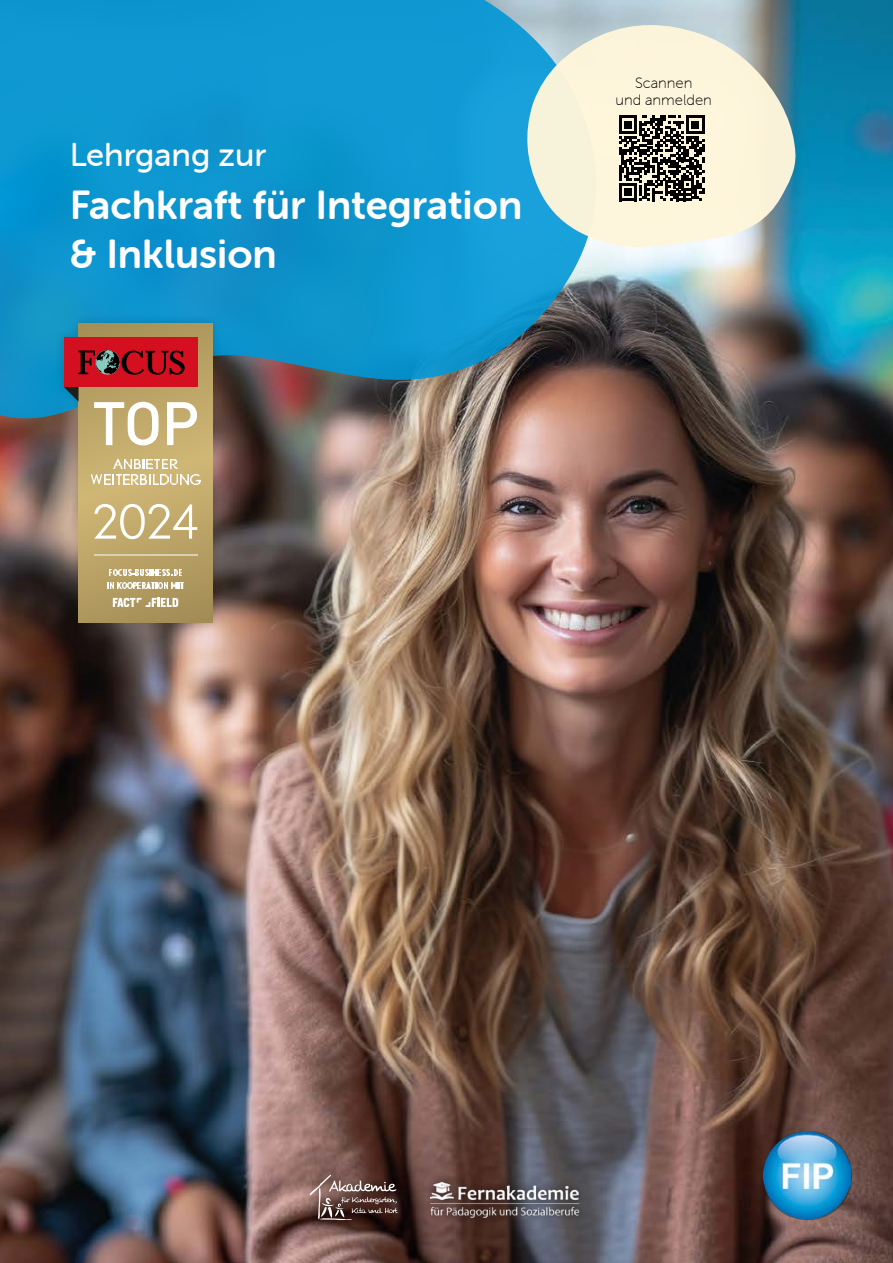
<style>
.page{position:relative;width:893px;height:1263px;background:#fff}
.page>*{position:absolute;margin:0;border:0;box-sizing:border-box;transform-origin:0 0}
.t1{font:40.5px/48.6px "Museo Sans Rounded 700";color:#fff}
.t2{font:33px "Museo Sans Rounded 500";color:#fff}
.t3{font:15px/16.5px "Museo Sans Rounded 100";color:#000;text-align:center}
</style>
<div class="page">
<img style="left:0;top:0;width:893px;height:1263px">
<svg style="left:0;top:0;width:603px;height:428px;background:#1e8fbf"></svg>
<div style="left:301px;top:1166px;width:286px;height:64px;background:#000;opacity:.65"></div>
<svg style="left:310px;top:1175px;width:88px;height:45px;background:#6d544f"></svg>
<img style="left:431px;top:1182px;width:152px;height:36px">
<div style="left:54px;top:313px;width:168px;height:319px;background:#000;opacity:.15"></div>
<img style="left:78px;top:323px;width:135px;height:299px">
<svg style="left:64px;top:387px;width:15px;height:15px"></svg>
<hr style="left:94px;top:554px;width:103px;height:2px;background:#daceb5">
<svg style="left:94px;top:402px;width:65px;height:43px"></svg>
<svg style="left:167px;top:402px;width:30px;height:43px"></svg>
<div style="left:64px;top:337px;width:133px;height:50px;background:#d41020"></div>
<svg style="left:78px;top:350px;width:107px;height:25px"></svg>
<svg style="left:113px;top:598px;width:65px;height:9px"></svg>
<svg style="left:107px;top:582px;width:76px;height:7px"></svg>
<svg style="left:94px;top:504px;width:103px;height:35px"></svg>
<svg style="left:109px;top:570px;width:73px;height:6px"></svg>
<svg style="left:91px;top:459px;width:109px;height:25px"></svg>
<div style="left:763px;top:1131px;width:89px;height:89px;background:#000;opacity:.4"></div>
<img style="left:763px;top:1131px;width:87px;height:87px">
<svg style="left:524px;top:22px;width:272px;height:226px;background:#d5dfd3"></svg>
<svg style="left:619px;top:116px;width:85px;height:85px;background:#635f55"></svg>
<p class="t2" style="left:70px;top:136px;width:198px">Lehrgang zur</p>
<p class="t1" style="left:70px;top:181px;width:454px">Fachkraft für Integration &amp; Inklusion</p>
<p class="t3" style="left:615px;top:75px;width:98px">Scannen<br>und anmelden</p>
</div>
